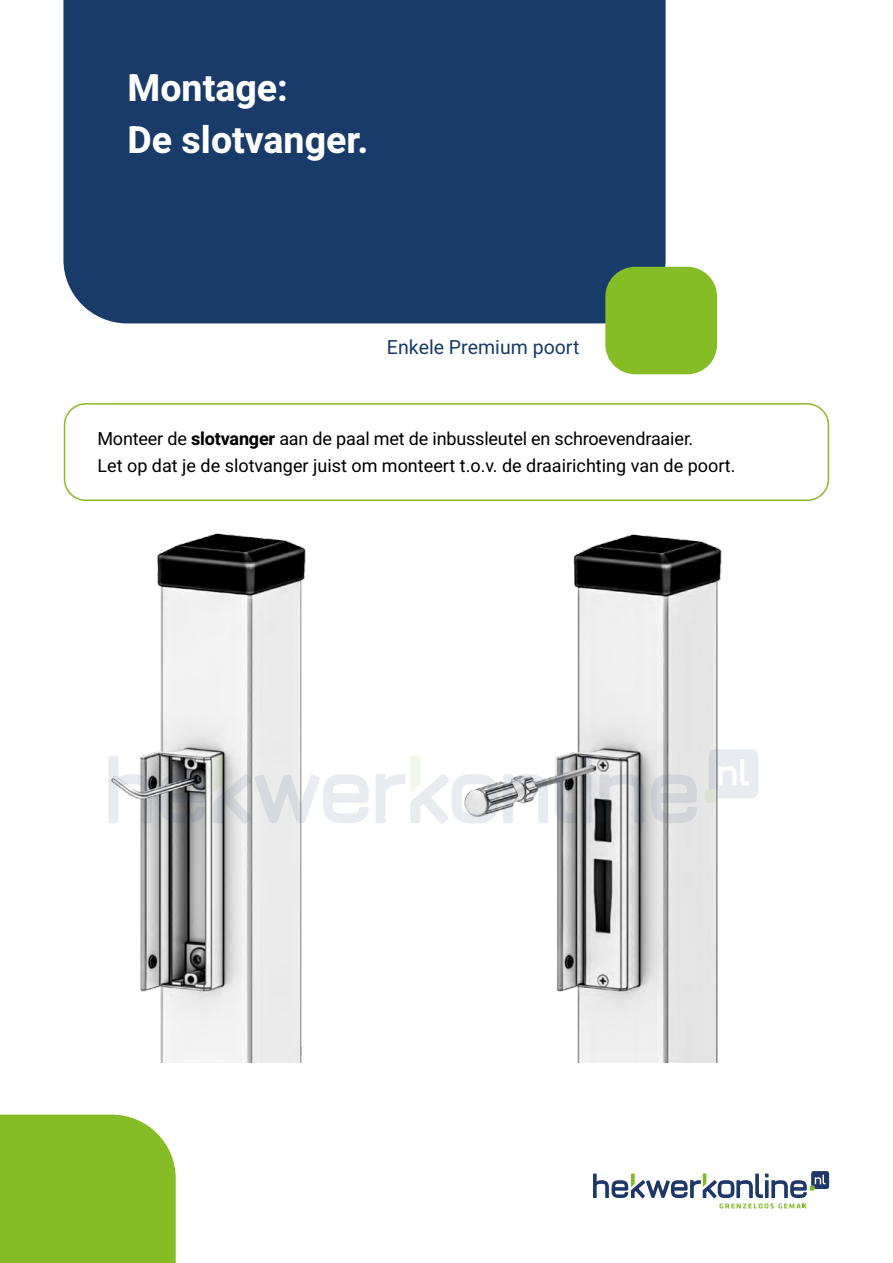
<style>
.page{position:relative;width:893px;height:1263px;background:#fff}
.page>*{position:absolute;margin:0;border:0;box-sizing:border-box;transform-origin:0 0}
.t1{font:700 37.5px/52.5px "Heebo";color:#fff}
.t2{font:19.5px "Heebo";color:#183b6a}
.t3{font:18px/27px "Heebo";color:#000}
.s1{font-weight:700}
</style>
<div class="page">
<div style="left:63px;top:0;width:603px;height:323px;background:#183b6a"></div>
<div style="left:605px;top:267px;width:112px;height:107px;background:#86bc25;border-radius:30px"></div>
<div style="left:0;top:1114px;width:176px;height:149px;background:#86bc25"></div>
<img style="left:140px;top:533px;width:166px;height:529px">
<img style="left:548px;top:534px;width:174px;height:529px">
<div style="left:64px;top:403px;width:765px;height:98px;border:2px solid #86bc25;border-radius:21px"></div>
<div style="left:705px;top:789px;width:13px;height:14px;background:#dce1d3;border-radius:3px"></div>
<svg style="left:108px;top:756px;width:44px;height:67px"></svg>
<svg style="left:376px;top:755px;width:172px;height:69px"></svg>
<svg style="left:599px;top:774px;width:46px;height:49px;background:#a8a9ac"></svg>
<svg style="left:555px;top:756px;width:21px;height:67px"></svg>
<svg style="left:709px;top:749px;width:49px;height:49px"></svg>
<svg style="left:651px;top:774px;width:46px;height:49px;background:#cfd1d4"></svg>
<svg style="left:582px;top:774px;width:10px;height:49px"></svg>
<svg style="left:582px;top:756px;width:10px;height:10px"></svg>
<svg style="left:160px;top:774px;width:45px;height:49px;background:#797b7e"></svg>
<svg style="left:213px;top:755px;width:156px;height:69px"></svg>
<svg style="left:593px;top:1171px;width:236px;height:37px"></svg>
<h1 class="t1" style="left:128px;top:61px;width:242px">Montage:<br>De slotvanger.</h1>
<p class="t2" style="left:387px;top:334px;width:194px">Enkele Premium poort</p>
<p class="t3" style="left:97px;top:425px;width:640px">Monteer de <span class="s1">slotvanger</span> aan de paal met de inbussleutel en schroevendraaier.<br>Let op dat je de slotvanger juist om monteert t.o.v. de draairichting van de poort.</p>
</div>
